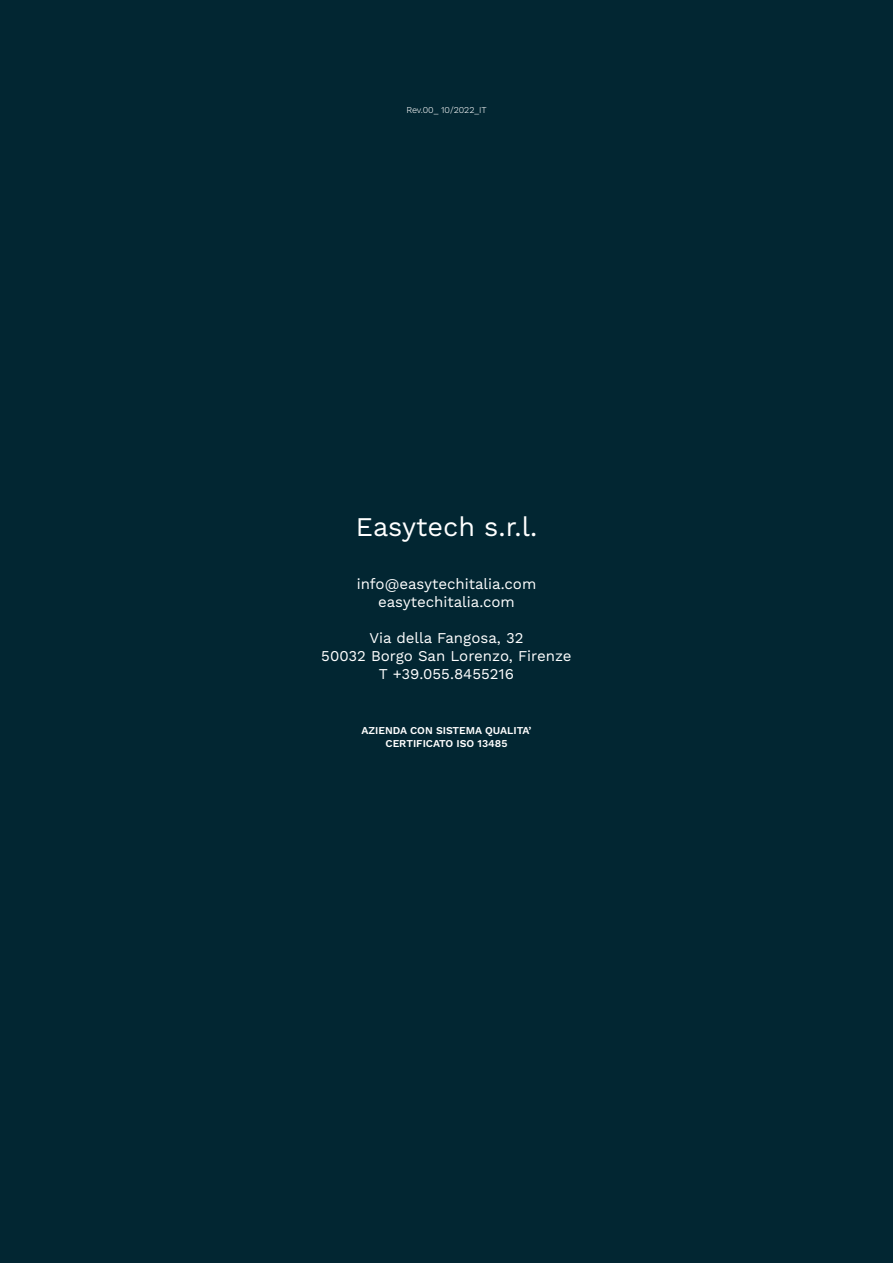
<style>
.page{position:relative;width:893px;height:1263px;background:#022632}
.page>*{position:absolute;margin:0;border:0;box-sizing:border-box;transform-origin:0 0}
.t1{font:27px "Work Sans";color:#fff}
.t2{font:15px/18px "Work Sans";color:#fff;text-align:center}
.t3{font:600 10.5px/13.5px "Work Sans";color:#fff;text-align:center}
.t4{font:300 9px "Work Sans";color:#fff}
</style>
<div class="page">
<p class="t4" style="left:406px;top:105px;width:82px">Rev.00_ 10/2022_IT</p>
<h1 class="t1" style="left:356px;top:511px;width:183px">Easytech s.r.l.</h1>
<p class="t2" style="left:357px;top:576px;width:181px">info@easytechitalia.com easytechitalia.com</p>
<p class="t2" style="left:321px;top:630px;width:252px">Via della Fangosa, 32<br>50032 Borgo San Lorenzo, Firenze<br>T +39.055.8455216</p>
<p class="t3" style="left:361px;top:724px;width:172px">AZIENDA CON SISTEMA QUALITA’<br>CERTIFICATO ISO 13485</p>
</div>
